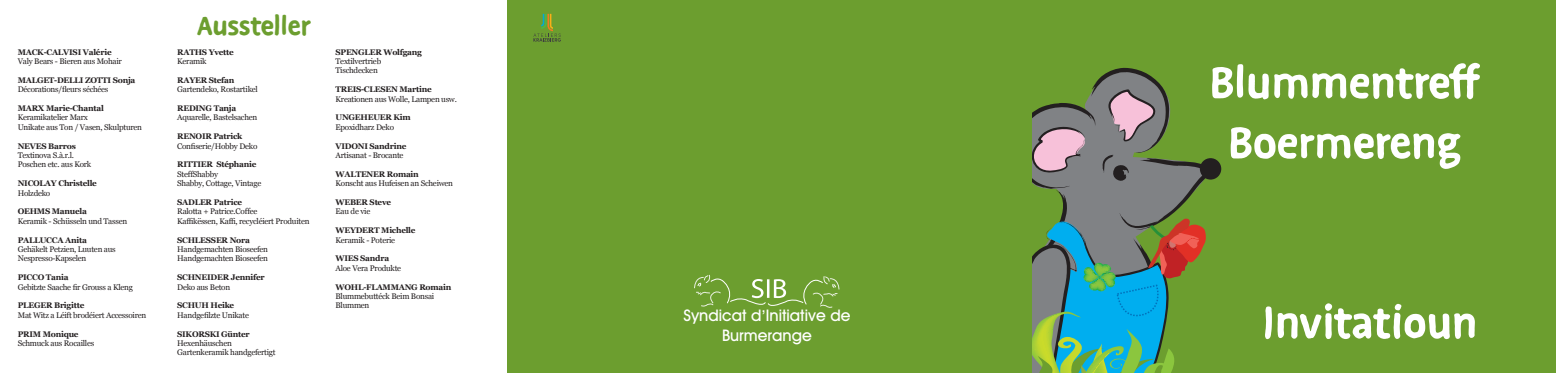
<style>
.page{position:relative;width:1556px;height:373px;background:#fff}
.page>*{position:absolute;margin:0;border:0;box-sizing:border-box;transform-origin:0 0}
.t1{font:700 50px/60px "Duper";color:#fff;text-align:center}
.t2{font:700 30px "Duper";color:#6c9e2f}
.t3{font:500 16px "Avant Garde IT Cby BT";color:#fff}
.t4{font:16px "Swiss 721 BT";color:#fff}
.t5{font:8.12px/9.4px "Georgia";letter-spacing:-.03em;color:#231f20}
.t6{font:700 8.12px "Georgia";letter-spacing:-.03em;color:#231f20}
</style>
<div class="page">
<div style="left:1031px;top:0;width:525px;height:372px;background:#6c9e2f"></div>
<div style="left:1200px;top:158px;width:21px;height:21px;background:#231f20;border-radius:50%"></div>
<svg style="left:1032px;top:67px;width:176px;height:305px"></svg>
<div style="left:507px;top:0;width:524px;height:372px;background:#6c9e2f"></div>
<svg style="left:694px;top:274px;width:145px;height:34px"></svg>
<svg style="left:533px;top:14px;width:28px;height:28px"></svg>
<p class="t6" style="left:18px;top:45px;width:95px">MACK-CALVISI Valérie</p>
<p class="t5" style="left:18px;top:56px;width:106px">Valy Bears - Bieren aus Mohair</p>
<p class="t6" style="left:18px;top:74px;width:119px">MALGET-DELLI ZOTTI Sonja</p>
<p class="t5" style="left:18px;top:84px;width:92px">Décorations/fleurs séchées</p>
<p class="t6" style="left:18px;top:102px;width:88px">MARX Marie-Chantal</p>
<p class="t5" style="left:18px;top:112px;width:126px">Keramikatelier Marx<br>Unikate aus Ton / Vasen, Skulpturen</p>
<p class="t6" style="left:18px;top:139px;width:60px">NEVES Barros</p>
<p class="t5" style="left:18px;top:150px;width:75px">Textinova S.à.r.l.<br>Poschen etc. aus Kork</p>
<p class="t6" style="left:18px;top:177px;width:81px">NICOLAY Christelle</p>
<p class="t5" style="left:18px;top:187px;width:34px">Holzdeko</p>
<p class="t6" style="left:18px;top:205px;width:71px">OEHMS Manuela</p>
<p class="t5" style="left:18px;top:215px;width:111px">Keramik - Schüsseln und Tassen</p>
<p class="t6" style="left:18px;top:233px;width:71px">PALLUCCA Anita</p>
<p class="t5" style="left:18px;top:244px;width:99px">Gehäkelt Petzien, Luuten aus<br>Nespresso-Kapselen</p>
<p class="t6" style="left:18px;top:271px;width:52px">PICCO Tania</p>
<p class="t5" style="left:18px;top:281px;width:117px">Gebitzte Saache fir Grouss a Kleng</p>
<p class="t6" style="left:18px;top:299px;width:68px">PLEGER Brigitte</p>
<p class="t5" style="left:18px;top:309px;width:130px">Mat Witz a Léift brodéiert Accessoiren</p>
<p class="t6" style="left:18px;top:327px;width:62px">PRIM Monique</p>
<p class="t5" style="left:18px;top:337px;width:78px">Schmuck aus Rocailles</p>
<h2 class="t2" style="left:197px;top:8px;width:115px">Aussteller</h2>
<p class="t6" style="left:177px;top:46px;width:58px">RATHS Yvette</p>
<p class="t5" style="left:177px;top:56px;width:31px">Keramik</p>
<p class="t6" style="left:177px;top:74px;width:59px">RAYER Stefan</p>
<p class="t5" style="left:177px;top:84px;width:82px">Gartendeko, Rostartikel</p>
<p class="t6" style="left:177px;top:102px;width:61px">REDING Tanja</p>
<p class="t5" style="left:177px;top:112px;width:82px">Aquarelle, Bastelsachen</p>
<p class="t6" style="left:177px;top:130px;width:67px">RENOIR Patrick</p>
<p class="t5" style="left:177px;top:140px;width:82px">Confiserie/Hobby Deko</p>
<p class="t6" style="left:177px;top:158px;width:81px">RITTIER Stéphanie</p>
<p class="t5" style="left:177px;top:169px;width:86px">SteffShabby<br>Shabby, Cottage, Vintage</p>
<p class="t6" style="left:177px;top:196px;width:66px">SADLER Patrice</p>
<p class="t5" style="left:177px;top:206px;width:134px">Ralotta + Patrice.Coffee<br>Kaffikëssen, Kaffi, recycléiert Produiten</p>
<p class="t6" style="left:177px;top:233px;width:74px">SCHLESSER Nora</p>
<p class="t5" style="left:177px;top:244px;width:92px">Handgemachten Bioseefen<br>Handgemachten Bioseefen</p>
<p class="t6" style="left:177px;top:271px;width:89px">SCHNEIDER Jennifer</p>
<p class="t5" style="left:177px;top:281px;width:54px">Deko aus Beton</p>
<p class="t6" style="left:177px;top:299px;width:59px">SCHUH Heike</p>
<p class="t5" style="left:177px;top:309px;width:73px">Handgefilzte Unikate</p>
<p class="t6" style="left:177px;top:327px;width:74px">SIKORSKI Günter</p>
<p class="t5" style="left:177px;top:337px;width:100px">Hexenhäuschen<br>Gartenkeramik handgefertigt</p>
<p class="t6" style="left:335px;top:46px;width:88px">SPENGLER Wolfgang</p>
<p class="t5" style="left:335px;top:56px;width:47px">Textilvertrieb<br>Tischdecken</p>
<p class="t6" style="left:335px;top:83px;width:98px">TREIS-CLESEN Martine</p>
<p class="t5" style="left:335px;top:94px;width:123px">Kreationen aus Wolle, Lampen usw.</p>
<p class="t6" style="left:335px;top:111px;width:77px">UNGEHEUER Kim</p>
<p class="t5" style="left:335px;top:122px;width:60px">Epoxidharz Deko</p>
<p class="t6" style="left:335px;top:139px;width:72px">VIDONI Sandrine</p>
<p class="t5" style="left:335px;top:150px;width:69px">Artisanat - Brocante</p>
<p class="t6" style="left:335px;top:167px;width:85px">WALTENER Romain</p>
<p class="t5" style="left:335px;top:178px;width:119px">Konscht aus Hufeisen an Scheiwen</p>
<p class="t6" style="left:335px;top:196px;width:57px">WEBER Steve</p>
<p class="t5" style="left:335px;top:206px;width:36px">Eau de vie</p>
<p class="t6" style="left:335px;top:224px;width:81px">WEYDERT Michelle</p>
<p class="t5" style="left:335px;top:234px;width:61px">Keramik - Poterie</p>
<p class="t6" style="left:335px;top:252px;width:55px">WIES Sandra</p>
<p class="t5" style="left:335px;top:262px;width:67px">Aloe Vera Produkte</p>
<p class="t6" style="left:335px;top:280px;width:117px">WOHL-FLAMMANG Romain</p>
<p class="t5" style="left:335px;top:290px;width:100px">Blummebuttéck Beim Bonsai<br>Blummen</p>
<h3 class="t3" style="left:683px;top:305px;width:169px">Syndicat d Initiative de</h3>
<h3 class="t4" style="left:761px;top:296px;width:6px">,</h3>
<h3 class="t3" style="left:722px;top:324px;width:91px">Burmerange</h3>
<h1 class="t1" style="left:1209px;top:54px;width:273px">Blummentreff<br>Boermereng</h1>
<h1 class="t1" style="left:1262px;top:293px;width:216px">Invitatioun</h1>
</div>
